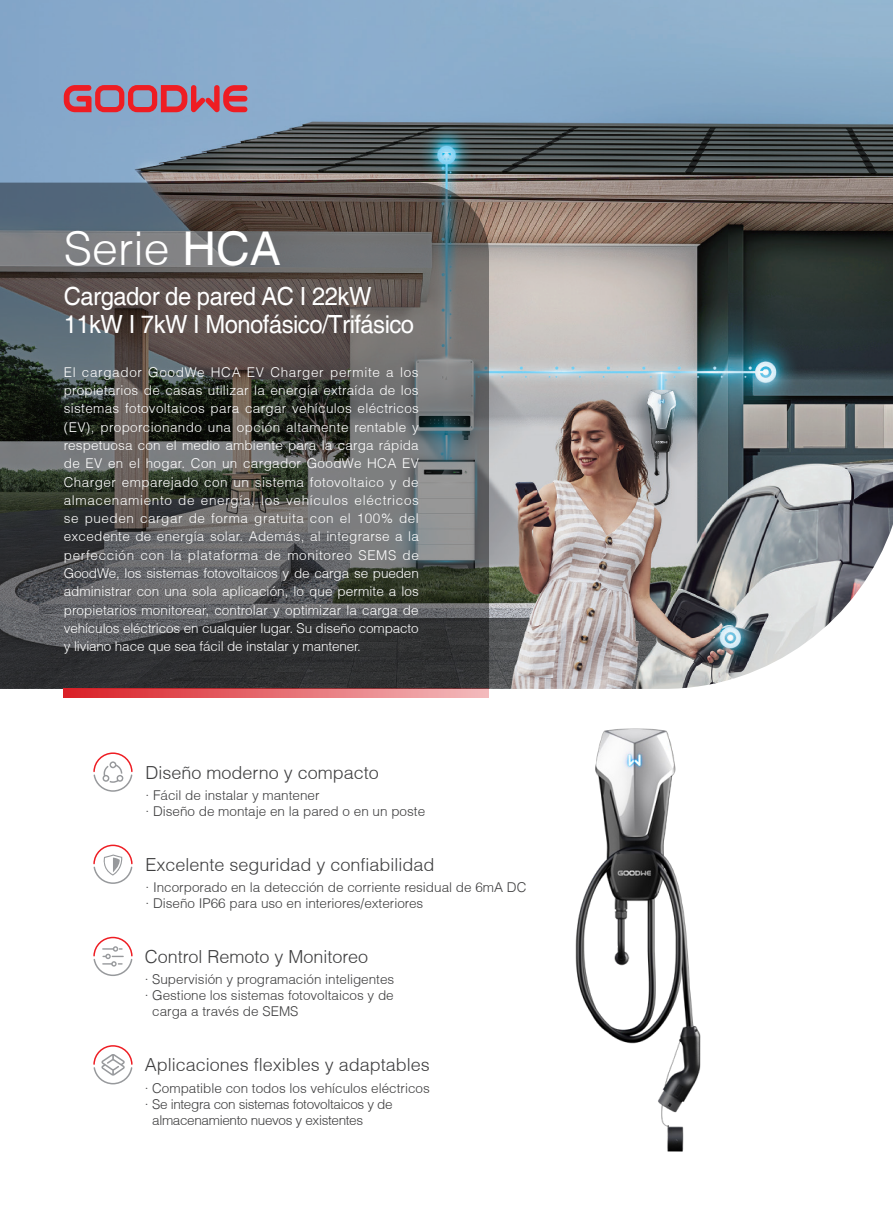
<style>
.page{position:relative;width:893px;height:1212px;background:#fff}
.page>*{position:absolute;margin:0;border:0;box-sizing:border-box;transform-origin:0 0}
.t1{font:300 46.5px "Helvetica";color:#fff}
.t2{font:25.05px "Helvetica";letter-spacing:-.02em;color:#fff;scale:.95 1}
.t3{font:300 18px "Helvetica";color:#3e3e3f}
.t4{font:300 13.5px/18.3px "Helvetica";letter-spacing:-.01em;color:#fff;text-align:justify}
.t5{font:300 13.5px/16.2px "Helvetica";color:#3e3e3f}
.t6{font:300 13.5px/16.2px "Helvetica";letter-spacing:-.025em;color:#3e3e3f}
.s1{font-weight:400}
</style>
<div class="page">
<img style="left:0;top:0;width:893px;height:689px">
<img style="left:575px;top:728px;width:126px;height:424px">
<svg style="left:0;top:183px;width:489px;height:506px;background:#555"></svg>
<svg style="left:64px;top:689px;width:425px;height:9px;background:#e66d72"></svg>
<svg style="left:93px;top:844px;width:40px;height:40px"></svg>
<svg style="left:64px;top:85px;width:183px;height:27px;background:#bc6074"></svg>
<svg style="left:93px;top:1045px;width:40px;height:40px"></svg>
<svg style="left:93px;top:752px;width:40px;height:40px"></svg>
<svg style="left:93px;top:936px;width:40px;height:40px"></svg>
<p class="t1" style="left:64px;top:219px;width:219px">Serie <span class="s1">HCA</span></p>
<p class="t2" style="left:64px;top:282px;width:325px">Cargador de pared AC I 22kW</p>
<p class="t2" style="left:64px;top:310px;width:370px">11kW I 7kW I Monofásico/Trifásico</p>
<p class="t4" style="left:64px;top:363px;width:357px">El cargador GoodWe HCA EV Charger permite a los propietarios de casas utilizar la energía extraída de los sistemas fotovoltaicos para cargar vehículos eléctricos (EV), proporcionando una opción altamente rentable y respetuosa con el medio ambiente para la carga rápida de EV en el hogar. Con un cargador GoodWe HCA EV Charger emparejado con un sistema fotovoltaico y de almacenamiento de energía, los vehículos eléctricos se pueden cargar de forma gratuita con el 100% del excedente de energía solar. Además, al integrarse a la perfección con la plataforma de monitoreo SEMS de GoodWe, los sistemas fotovoltaicos y de carga se pueden administrar con una sola aplicación, lo que permite a los propietarios monitorear, controlar y optimizar la carga de vehículos eléctricos en cualquier lugar. Su diseño compacto y liviano hace que sea fácil de instalar y mantener.</p>
<p class="t3" style="left:146px;top:761px;width:235px">Diseño moderno y compacto</p>
<p class="t5" style="left:146px;top:786px;width:176px">· Fácil de instalar y mantener</p>
<p class="t5" style="left:146px;top:803px;width:281px">· Diseño de montaje en la pared o en un poste</p>
<p class="t3" style="left:146px;top:853px;width:291px">Excelente seguridad y confiabilidad</p>
<p class="t5" style="left:146px;top:879px;width:382px">· Incorporado en la detección de corriente residual de 6mA DC</p>
<p class="t5" style="left:146px;top:895px;width:279px">· Diseño IP66 para uso en interiores/exteriores</p>
<p class="t3" style="left:145px;top:945px;width:225px">Control Remoto y Monitoreo</p>
<p class="t5" style="left:145px;top:971px;width:251px">· Supervisión y programación inteligentes</p>
<p class="t5" style="left:152px;top:987px;width:243px;text-indent:-8px">· Gestione los sistemas fotovoltaicos y de carga a través de SEMS</p>
<p class="t3" style="left:145px;top:1053px;width:287px">Aplicaciones flexibles y adaptables</p>
<p class="t5" style="left:145px;top:1079px;width:287px">· Compatible con todos los vehículos eléctricos</p>
<p class="t6" style="left:152px;top:1096px;width:242px;text-indent:-8px">· Se integra con sistemas fotovoltaicos y de almacenamiento nuevos y existentes</p>
</div>
